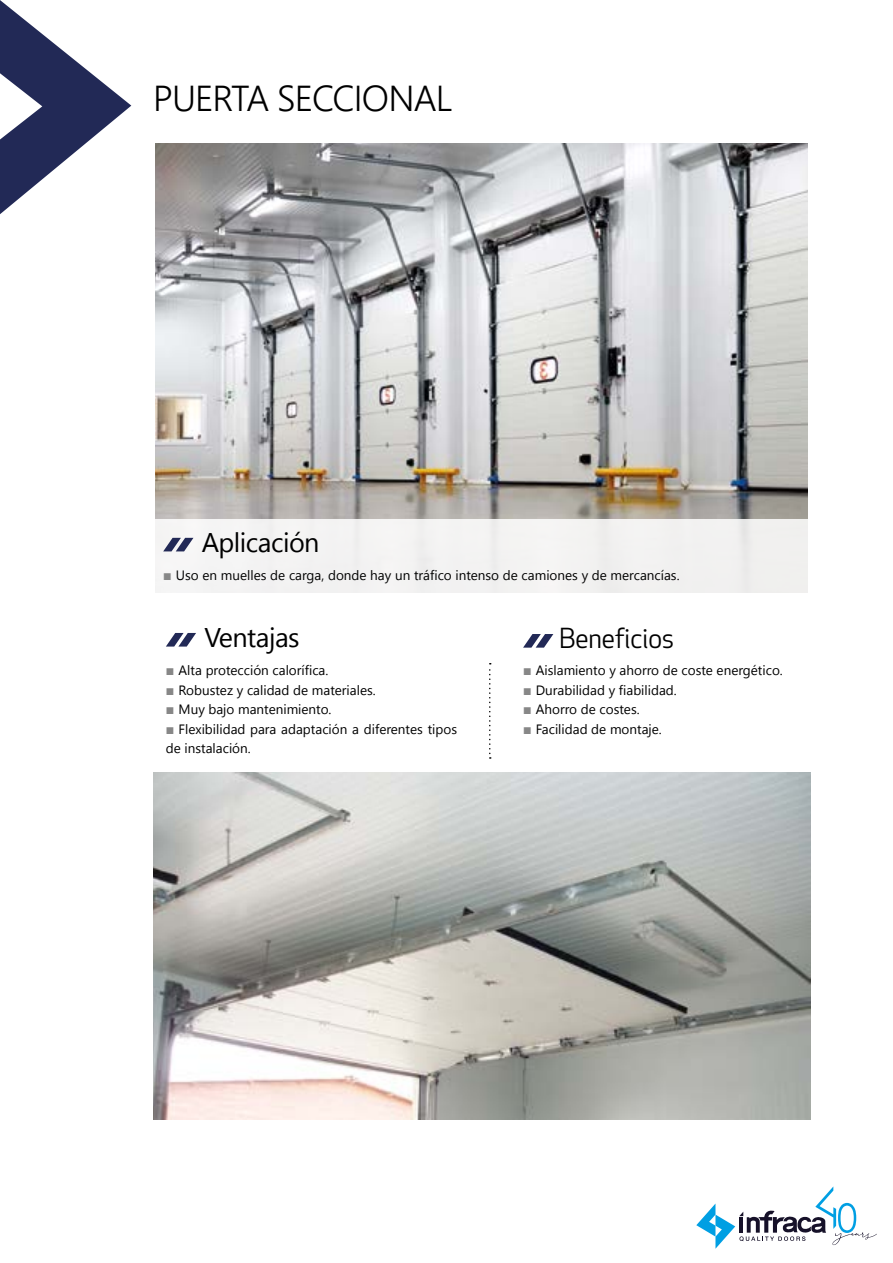
<style>
.page{position:relative;width:893px;height:1263px;background:#fff}
.page>*{position:absolute;margin:0;border:0;box-sizing:border-box;transform-origin:0 0}
.t1{font:300 36px "Nirmala UI";letter-spacing:-.025em;color:#000}
.t2{font:27px "Nirmala UI";letter-spacing:-.02em;color:#000}
.t3{font:27px "Apex New";letter-spacing:-.02em;color:#000}
.t4{font:13.5px/19.5px "Nirmala UI";color:#000}
.s1{font-family:"Apex New";color:#878787}
</style>
<div class="page">
<svg style="left:696px;top:1186px;width:181px;height:63px"></svg>
<img style="left:155px;top:144px;width:653px;height:375px">
<svg style="left:166px;top:633px;width:30px;height:13px"></svg>
<svg style="left:523px;top:634px;width:31px;height:14px"></svg>
<div style="left:151px;top:519px;width:663px;height:76px;background:#f3f2f2"></div>
<svg style="left:163px;top:538px;width:31px;height:13px"></svg>
<svg style="left:489px;top:663px;width:2px;height:96px"></svg>
<img style="left:153px;top:772px;width:657px;height:347px">
<svg style="left:0;top:0;width:131px;height:214px"></svg>
<h1 class="t1" style="left:153px;top:69px;width:301px">PUERTA SECCIONAL</h1>
<h2 class="t2" style="left:202px;top:521px;width:119px">Aplicación</h2>
<p class="t4" style="left:163px;top:565px;width:518px"><span class="s1">▪</span> Uso en muelles de carga, donde hay un tráfico intenso de camiones y de mercancías.</p>
<h2 class="t2" style="left:204px;top:616px;width:97px">Ventajas</h2>
<h2 class="t3" style="left:559px;top:621px;width:117px">Beneficios</h2>
<p class="t4" style="left:166px;top:660px;width:164px"><span class="s1">▪</span> Alta protección calorífica.</p>
<p class="t4" style="left:166px;top:679px;width:211px"><span class="s1">▪</span> Robustez y calidad de materiales.</p>
<p class="t4" style="left:166px;top:699px;width:167px"><span class="s1">▪</span> Muy bajo mantenimiento.</p>
<p class="t4" style="left:166px;top:718px;width:293px"><span class="s1">▪</span> Flexibilidad para adaptación a diferentes tipos de instalación.</p>
<p class="t4" style="left:523px;top:660px;width:261px"><span class="s1">▪</span> Aislamiento y ahorro de coste energético.</p>
<p class="t4" style="left:523px;top:679px;width:155px"><span class="s1">▪</span> Durabilidad y fiabilidad.</p>
<p class="t4" style="left:523px;top:699px;width:118px"><span class="s1">▪</span> Ahorro de costes.</p>
<p class="t4" style="left:523px;top:718px;width:140px"><span class="s1">▪</span> Facilidad de montaje.</p>
</div>
